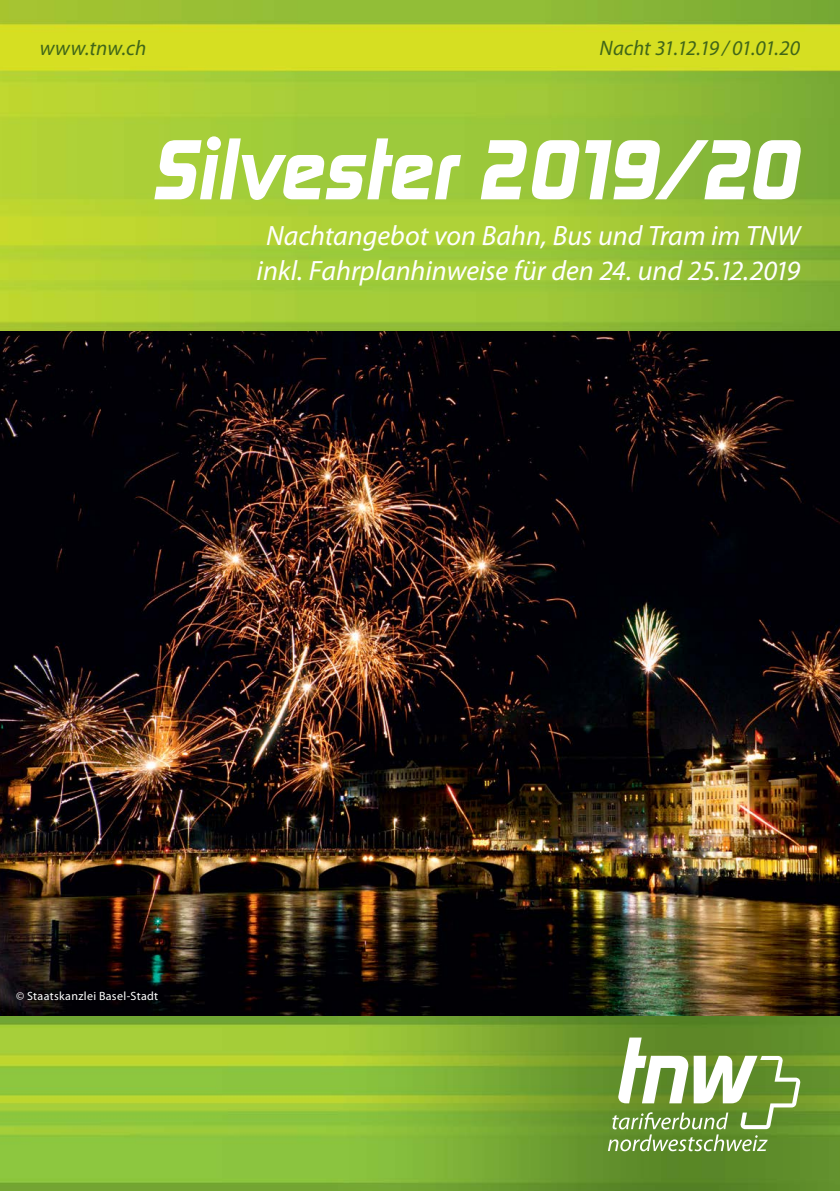
<style>
.page{position:relative;width:840px;height:1191px;background:#fff}
.page>*{position:absolute;margin:0;border:0;box-sizing:border-box;transform-origin:0 0}
.t1{font:italic 700 88.6px "Digital Sans EF";letter-spacing:.005em;color:#fff}
.t2{font:italic 28px "Myriad Pro";color:#fff}
.t3{font:italic 21px "Myriad Pro";letter-spacing:-.02em;color:#406618}
.t4{font:italic 21px "Myriad Pro";color:#406618}
.t5{font:12px "Myriad Pro";letter-spacing:.03em;color:#fff}
</style>
<div class="page">
<img style="left:0;top:331px;width:839px;height:860px">
<img style="left:0;top:0;width:839px;height:331px">
<svg style="left:607px;top:1037px;width:192px;height:114px"></svg>
<p class="t4" style="left:40px;top:35px;width:108px">www.tnw.ch</p>
<p class="t3" style="left:599px;top:35px;width:202px">Nacht 31.12.19 / 01.01.20</p>
<p class="t1" style="left:154px;top:116px;width:647px">Silvester 2019/20</p>
<p class="t2" style="left:266px;top:219px;width:535px">Nachtangebot von Bahn, Bus und Tram im TNW</p>
<p class="t2" style="left:256px;top:253px;width:545px">inkl. Fahrplanhinweise für den 24. und 25.12.2019</p>
<p class="t5" style="left:16px;top:988px;width:143px">© Staatskanzlei Basel-Stadt</p>
</div>
